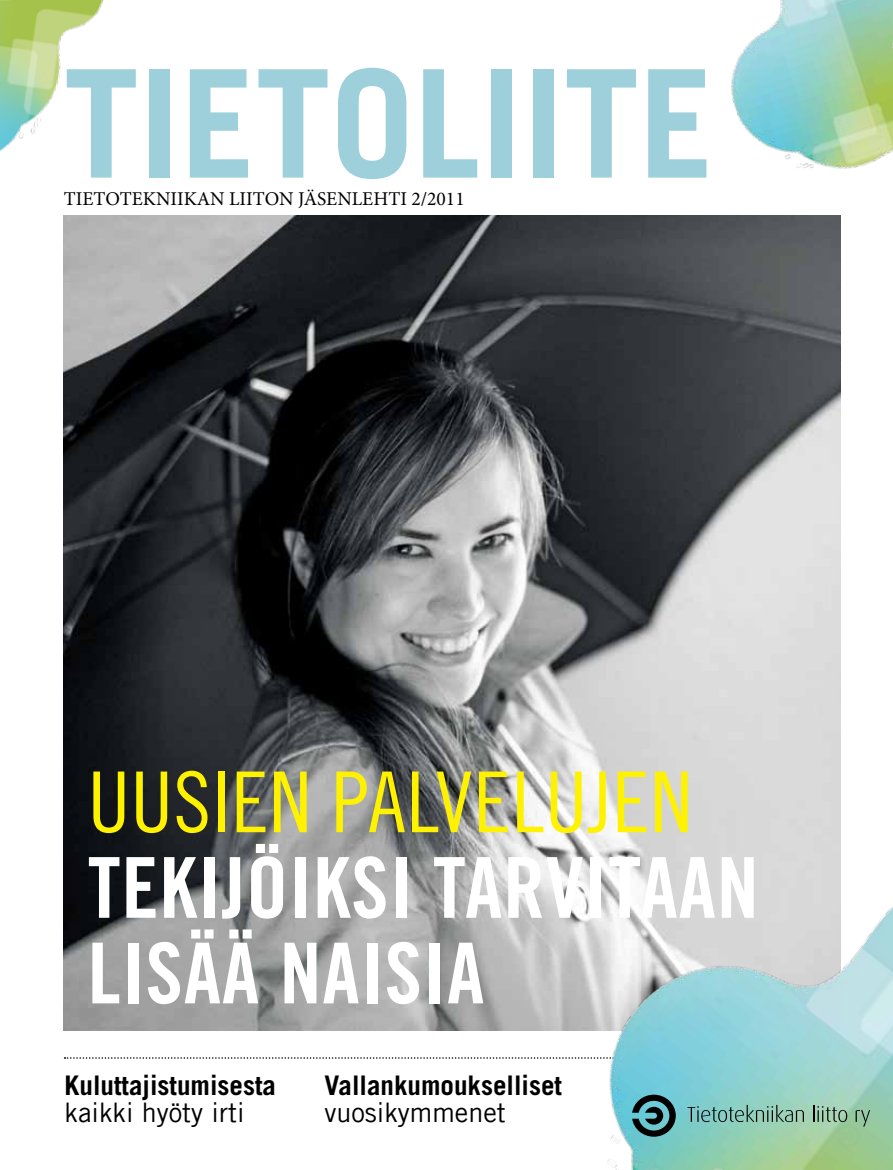
<style>
.page{position:relative;width:893px;height:1170px;background:#fff}
.page>*{position:absolute;margin:0;border:0;box-sizing:border-box;transform-origin:0 0}
.t1{font:700 150px "Trade Gothic LT Com";color:#9dd0da}
.t2{font:84px/85.5px "Trade Gothic LT Com Bd Cn 20";letter-spacing:.01em;color:#fff}
.t3{font:84px "Trade Gothic LT Com Cn 18";letter-spacing:.01em;color:#fff200}
.t4{font:700 27px "Trade Gothic LT Com";color:#000}
.t5{font:27px "Trade Gothic LT Com";color:#000}
.t6{font:19.5px "Minion Pro";color:#000}
</style>
<div class="page">
<img style="left:64px;top:215px;width:776px;height:815px">
<svg style="left:65px;top:1057px;width:466px;height:1px"></svg>
<img style="left:531px;top:672px;width:362px;height:497px">
<img style="left:0;top:0;width:104px;height:152px">
<img style="left:680px;top:0;width:213px;height:230px">
<svg style="left:632px;top:1094px;width:44px;height:42px;background:#396a70"></svg>
<svg style="left:687px;top:1104px;width:183px;height:43px;background:#8bbfa3"></svg>
<h1 class="t1" style="left:64px;top:32px;width:652px">TIETOLIITE</h1>
<p class="t6" style="left:64px;top:185px;width:402px">TIETOTEKNIIKAN LIITON JÄSENLEHTI 2/2011</p>
<h2 class="t3" style="left:88px;top:752px;width:606px">UUSIEN PALVELUJEN</h2>
<h2 class="t2" style="left:88px;top:844px;width:672px">TEKIJÖIKSI TARVITAAN<br>LISÄÄ NAISIA</h2>
<p class="t4" style="left:65px;top:1068px;width:213px">Kuluttajistumisesta</p>
<p class="t5" style="left:65px;top:1095px;width:181px">kaikki hyöty irti</p>
<p class="t4" style="left:324px;top:1068px;width:239px">Vallankumoukselliset</p>
<p class="t5" style="left:324px;top:1095px;width:183px">vuosikymmenet</p>
</div>
